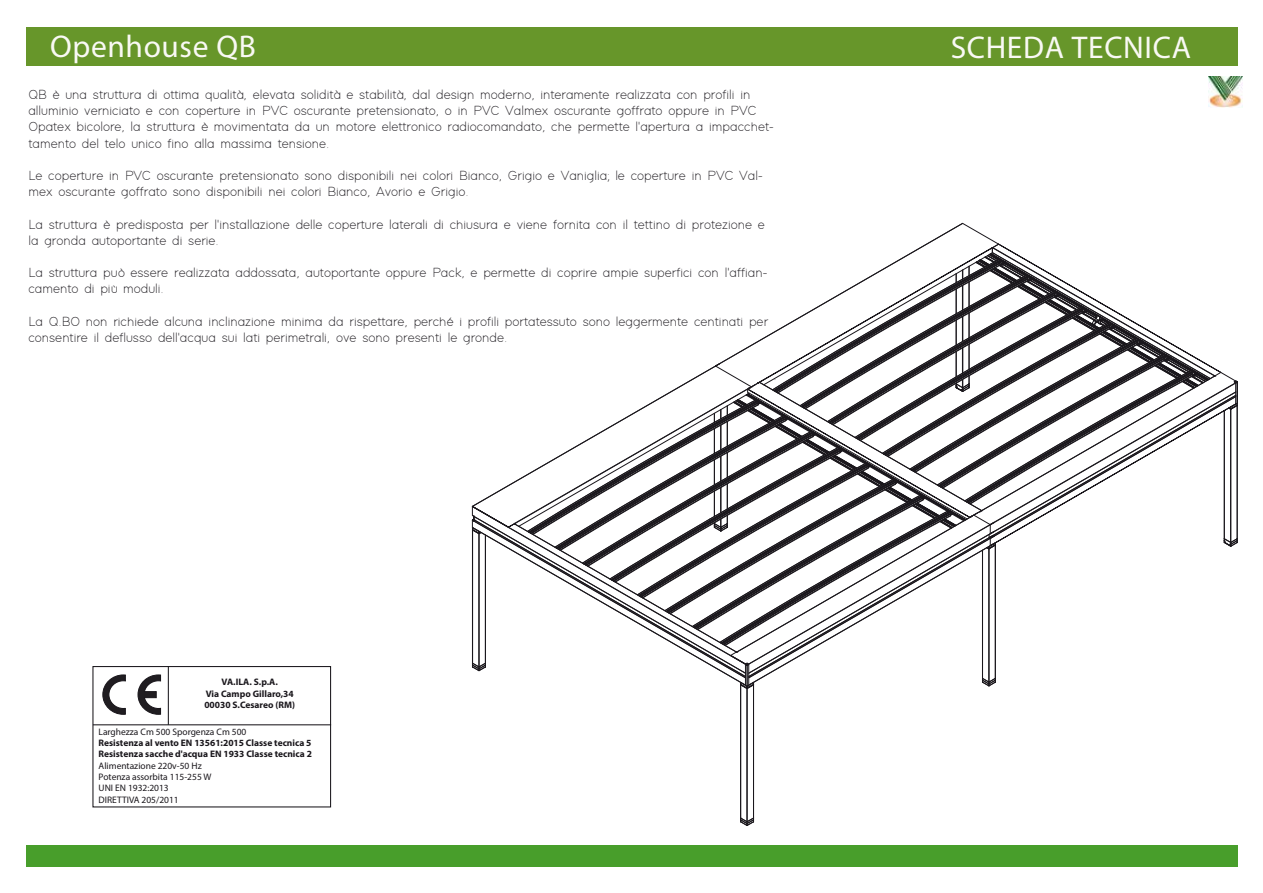
<style>
.page{position:relative;width:1263px;height:893px;background:#fff}
.page>*{position:absolute;margin:0;border:0;box-sizing:border-box;transform-origin:0 0}
.t1{font:31.5px "Myriad Pro";letter-spacing:.02em;color:#f9f9f4}
.t2{font:300 13.5px/16.2px "Modern Sans";color:#1a171c}
.t3{font:700 9.45px/11.4px "Myriad Pro";color:#1a171c;text-align:center}
.t4{font:9.45px/11.4px "Myriad Pro";color:#1a171c}
</style>
<div class="page">
<div style="left:26px;top:27px;width:1211px;height:38px;background:#67962a"></div>
<img style="left:1208px;top:77px;width:35px;height:31px">
<div style="left:26px;top:845px;width:1211px;height:21px;background:#489e2b"></div>
<hr style="left:746px;top:688px;width:1px;height:134px;background:#1a171c">
<hr style="left:747px;top:688px;width:1px;height:134px;background:#1a171c">
<hr style="left:740px;top:685px;width:1px;height:133px;background:#1a171c">
<hr style="left:753px;top:685px;width:1px;height:133px;background:#1a171c">
<svg style="left:740px;top:817px;width:14px;height:9px"></svg>
<svg style="left:472px;top:222px;width:766px;height:467px"></svg>
<svg style="left:102px;top:674px;width:24px;height:41px"></svg>
<svg style="left:137px;top:674px;width:25px;height:41px"></svg>
<hr style="left:168px;top:666px;width:1px;height:59px;background:#1a171c">
<hr style="left:93px;top:724px;width:238px;height:1px;background:#1a171c">
<div style="left:92px;top:666px;width:239px;height:141px;border:1px solid #1a171c"></div>
<h1 class="t1" style="left:50px;top:27px;width:207px">Openhouse QB</h1>
<h1 class="t1" style="left:951px;top:28px;width:242px">SCHEDA TECNICA</h1>
<p class="t2" style="left:28px;top:85px;width:747px">QB è una struttura di ottima qualità, elevata solidità e stabilità, dal design moderno, interamente realizzata con profili in alluminio verniciato e con coperture in PVC oscurante pretensionato, o in PVC Valmex oscurante goffrato oppure in PVC Opatex bicolore, la struttura è movimentata da un motore elettronico radiocomandato, che permette l'apertura a impacchet&shy;tamento del telo unico fino alla massima tensione.</p>
<p class="t2" style="left:28px;top:166px;width:736px">Le coperture in PVC oscurante pretensionato sono disponibili nei colori Bianco, Grigio e Vaniglia; le coperture in PVC Val&shy;mex oscurante goffrato sono disponibili nei colori Bianco, Avorio e Grigio.</p>
<p class="t2" style="left:28px;top:214px;width:738px">La struttura è predisposta per l'installazione delle coperture laterali di chiusura e viene fornita con il tettino di protezione e la gronda autoportante di serie.</p>
<p class="t2" style="left:28px;top:263px;width:740px">La struttura può essere realizzata addossata, autoportante oppure Pack, e permette di coprire ampie superfici con l'affian&shy;camento di più moduli.</p>
<p class="t2" style="left:28px;top:312px;width:741px">La Q.BO non richiede alcuna inclinazione minima da rispettare, perché i profili portatessuto sono leggermente centinati per consentire il deflusso dell'acqua sui lati perimetrali, ove sono presenti le gronde.</p>
<p class="t2" style="left:774px;top:366px;width:5px">.</p>
<p class="t3" style="left:204px;top:676px;width:92px">VA.ILA. S.p.A.<br>Via Campo Gillaro,34<br>00030 S.Cesareo (RM)</p>
<p class="t4" style="left:99px;top:725px;width:149px">Larghezza Cm 500 Sporgenza Cm 500</p>
<p class="t3" style="left:99px;top:737px;width:215px;text-align:left">Resistenza al vento EN 13561:2015 Classe tecnica 5<br>Resistenza sacche d'acqua EN 1933 Classe tecnica 2</p>
<p class="t4" style="left:99px;top:760px;width:114px">Alimentazione 220v-50 Hz<br>Potenza assorbita 115-255 W<br>UNI EN 1932:2013<br>DIRETTIVA 205/2011</p>
</div>
